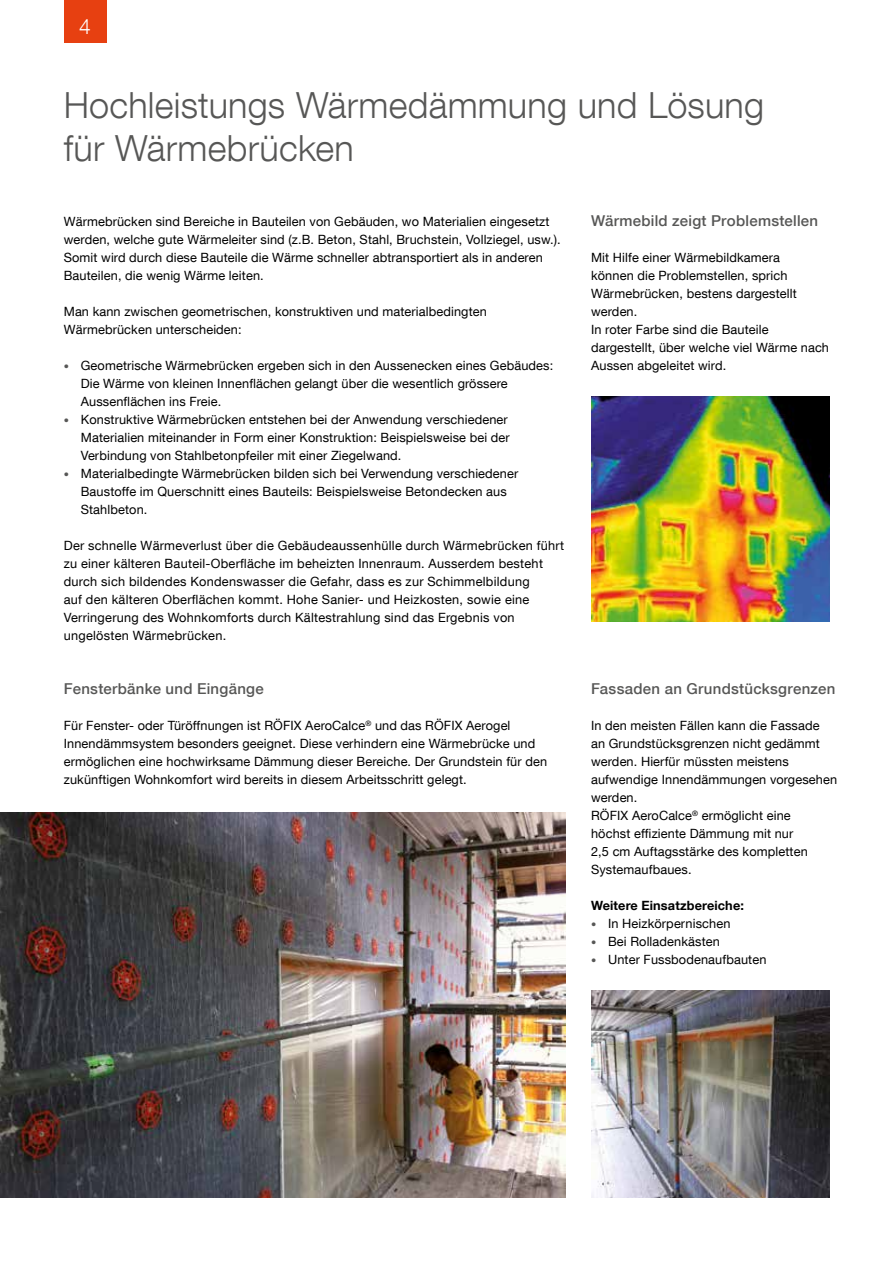
<style>
.page{position:relative;width:893px;height:1263px;background:#fff}
.page>*{position:absolute;margin:0;border:0;box-sizing:border-box;transform-origin:0 0}
.t1{font:300 36px/43.2px "Helvetica Neue LT Com";letter-spacing:.005em;color:#575756}
.t2{font:300 21px "Helvetica Neue LT Com";color:#fff}
.t3{font:500 15px "Helvetica Neue LT Com";letter-spacing:.02em;color:#575756}
.t4{font:12.75px/18px "Helvetica Neue LT Com";letter-spacing:.01em;color:#000}
.t5{font:700 12.75px "Helvetica Neue LT Com";letter-spacing:.01em;color:#000}
.s1{font-weight:300;font-size:10.5px;color:#575756}
</style>
<div class="page">
<div style="left:64px;top:0;width:42px;height:43px;background:#e74011"></div>
<img style="left:591px;top:396px;width:238px;height:226px">
<img style="left:591px;top:990px;width:238px;height:208px">
<img style="left:0;top:812px;width:566px;height:386px">
<h2 class="t2" style="left:79px;top:13px;width:13px">4</h2>
<h1 class="t1" style="left:64px;top:83px;width:702px">Hochleistungs Wärmedämmung und Lösung für Wärmebrücken</h1>
<p class="t4" style="left:64px;top:212px;width:499px">Wärmebrücken sind Bereiche in Bauteilen von Gebäuden, wo Materialien eingesetzt werden, welche gute Wärmeleiter sind (z.B. Beton, Stahl, Bruchstein, Vollziegel, usw.).<br>Somit wird durch diese Bauteile die Wärme schneller abtransportiert als in anderen Bauteilen, die wenig Wärme leiten.</p>
<p class="t4" style="left:64px;top:302px;width:425px">Man kann zwischen geometrischen, konstruktiven und materialbedingten<br>Wärmebrücken unterscheiden:</p>
<p class="t4" style="left:81px;top:356px;width:474px;text-indent:-17px"><span class="s1">•</span> Geometrische Wärmebrücken ergeben sich in den Aussenecken eines Gebäudes:<br>Die Wärme von kleinen Innenflächen gelangt über die wesentlich grössere<br>Aussenflächen ins Freie.</p>
<p class="t4" style="left:81px;top:410px;width:430px;text-indent:-17px"><span class="s1">•</span> Konstruktive Wärmebrücken entstehen bei der Anwendung verschiedener<br>Materialien miteinander in Form einer Konstruktion: Beispielsweise bei der<br>Verbindung von Stahlbetonpfeiler mit einer Ziegelwand.</p>
<p class="t4" style="left:81px;top:464px;width:439px;text-indent:-17px"><span class="s1">•</span> Materialbedingte Wärmebrücken bilden sich bei Verwendung verschiedener<br>Baustoffe im Querschnitt eines Bauteils: Beispielsweise Betondecken aus<br>Stahlbeton.</p>
<p class="t4" style="left:64px;top:536px;width:502px">Der schnelle Wärmeverlust über die Gebäudeaussenhülle durch Wärmebrücken führt zu einer kälteren Bauteil-Oberfläche im beheizten Innenraum. Ausserdem besteht durch sich bildendes Kondenswasser die Gefahr, dass es zur Schimmelbildung<br>auf den kälteren Oberflächen kommt. Hohe Sanier- und Heizkosten, sowie eine Verringerung des Wohnkomforts durch Kältestrahlung sind das Ergebnis von ungelösten Wärmebrücken.</p>
<p class="t3" style="left:64px;top:679px;width:202px">Fensterbänke und Eingänge</p>
<p class="t4" style="left:64px;top:716px;width:485px">Für Fenster- oder Türöffnungen ist RÖFIX AeroCalce<sup>®</sup> und das RÖFIX Aerogel Innendämmsystem besonders geeignet. Diese verhindern eine Wärmebrücke und ermöglichen eine hochwirksame Dämmung dieser Bereiche. Der Grundstein für den zukünftigen Wohnkomfort wird bereits in diesem Arbeitsschritt gelegt.</p>
<p class="t3" style="left:591px;top:211px;width:229px">Wärmebild zeigt Problemstellen</p>
<p class="t4" style="left:591px;top:248px;width:239px">Mit Hilfe einer Wärmebildkamera<br>können die Problemstellen, sprich<br>Wärmebrücken, bestens dargestellt werden.<br>In roter Farbe sind die Bauteile dargestellt, über welche viel Wärme nach<br>Aussen abgeleitet wird.</p>
<p class="t3" style="left:591px;top:679px;width:246px">Fassaden an Grundstücksgrenzen</p>
<p class="t4" style="left:591px;top:716px;width:248px">In den meisten Fällen kann die Fassade<br>an Grundstücksgrenzen nicht gedämmt werden. Hierfür müssten meistens aufwendige Innendämmungen vorgesehen werden.<br>RÖFIX AeroCalce<sup>®</sup> ermöglicht eine<br>höchst effiziente Dämmung mit nur<br>2,5 cm Auftagsstärke des kompletten<br>Systemaufbaues.</p>
<p class="t5" style="left:591px;top:897px;width:154px">Weitere Einsatzbereiche:</p>
<p class="t4" style="left:591px;top:914px;width:141px"><span class="s1">•</span> In Heizkörpernischen</p>
<p class="t4" style="left:591px;top:932px;width:130px"><span class="s1">•</span> Bei Rolladenkästen</p>
<p class="t4" style="left:591px;top:950px;width:177px"><span class="s1">•</span> Unter Fussbodenaufbauten</p>
</div>
